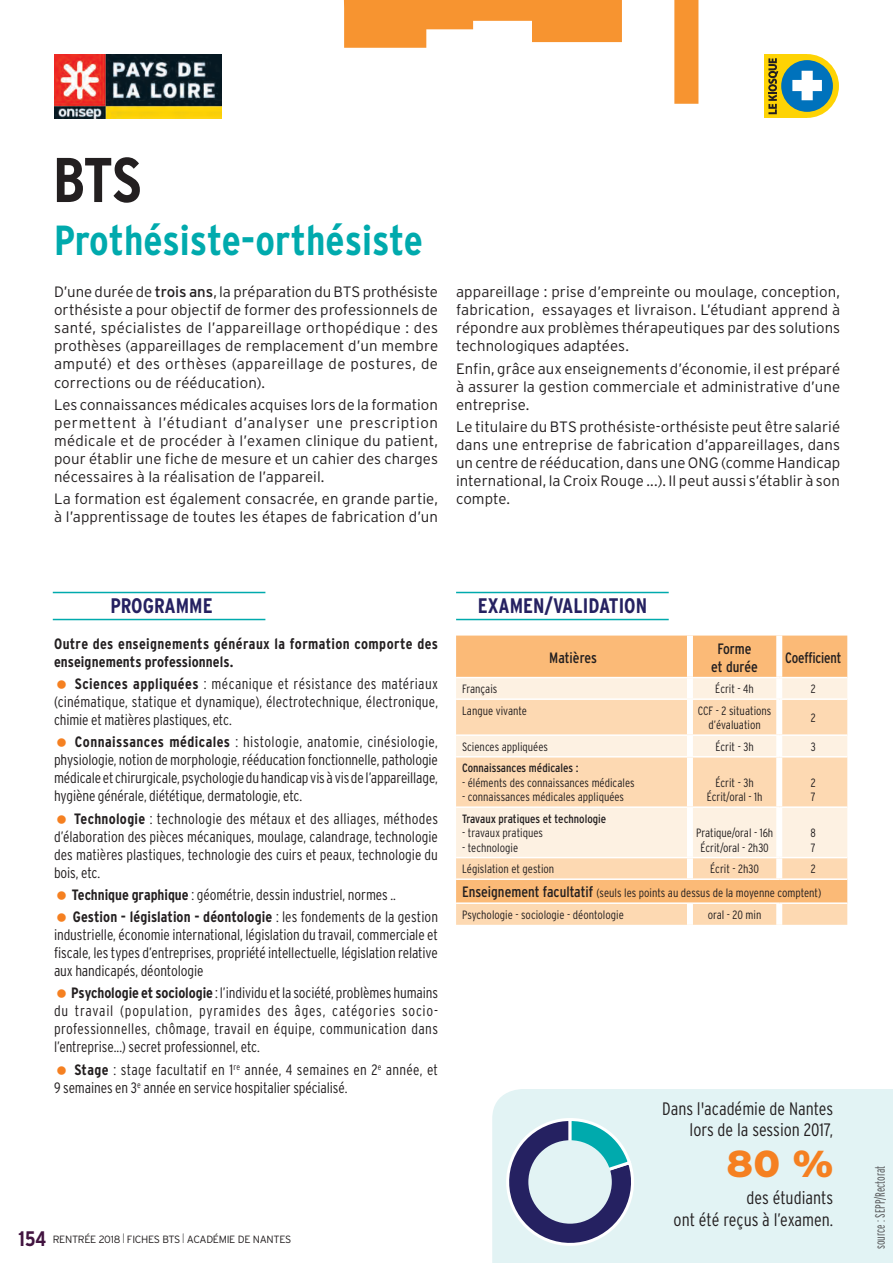
<style>
.page{position:relative;width:893px;height:1263px;background:#fff}
.page>*{position:absolute;margin:0;border:0;box-sizing:border-box;transform-origin:0 0}
.t1{font:700 condensed 63px "Interstate";color:#231f20}
.t2{font:700 condensed 42px "Interstate";color:#00aaad}
.t3{font:900 37.5px "Interstate";color:#f58021}
.t4{font:700 condensed 21px "Interstate";color:#252161}
.t5{font:700 condensed 21px "Interstate";color:#421440}
.t6{font:300 condensed 18px/21.6px "Interstate";color:#231f20;text-align:right}
.t7{font:300 condensed 15px/18px "Interstate";letter-spacing:-.005em;color:#231f20;text-align:justify}
.t8{font:300 15px/18px "Interstate";letter-spacing:.005em;color:#231f20;text-align:justify}
.t9{font:700 condensed 15px/18px "Interstate";letter-spacing:.02em;color:#231f20}
.t10{font:condensed 15px/18px "Interstate";color:#231f20;text-align:center}
.t11{font:condensed 15px "Interstate";color:#231f20;scale:.96 1}
.t12{font:300 extra-condensed 13.5px "Interstate";color:#57585a}
.t13{font:300 condensed 12px/14.4px "Interstate";color:#231f20;text-align:center}
.t14{font:condensed 12px "Interstate";color:#231f20}
.t15{font:300 10.5px "Interstate";letter-spacing:-.03em;color:#231f20}
.s1{font-weight:400}
.s2{font-weight:700}
.s3{font-size:13.5px}
.s4{font-weight:400;font-size:15px}
</style>
<div class="page">
<hr style="left:53px;top:592px;width:212px;height:1px;background:#00aaad">
<hr style="left:53px;top:619px;width:212px;height:1px;background:#00aaad">
<hr style="left:456px;top:592px;width:213px;height:1px;background:#00aaad">
<hr style="left:456px;top:619px;width:213px;height:1px;background:#00aaad">
<svg style="left:343px;top:0;width:355px;height:104px"></svg>
<img style="left:54px;top:54px;width:167px;height:64px">
<div style="left:456px;top:635px;width:391px;height:42px;background:#fbba77"></div>
<div style="left:456px;top:678px;width:391px;height:20px;background:#fdf1e2"></div>
<svg style="left:456px;top:700px;width:391px;height:225px;background:#fcddbb"></svg>
<div style="left:687px;top:635px;width:6px;height:42px;background:#fff"></div>
<div style="left:776px;top:635px;width:6px;height:42px;background:#fff"></div>
<div style="left:687px;top:678px;width:6px;height:20px;background:#fff"></div>
<div style="left:776px;top:678px;width:6px;height:20px;background:#fff"></div>
<div style="left:687px;top:700px;width:6px;height:34px;background:#fff"></div>
<div style="left:776px;top:700px;width:6px;height:34px;background:#fff"></div>
<div style="left:687px;top:736px;width:6px;height:20px;background:#fff"></div>
<div style="left:776px;top:736px;width:6px;height:20px;background:#fff"></div>
<div style="left:687px;top:757px;width:6px;height:49px;background:#fff"></div>
<div style="left:776px;top:757px;width:6px;height:49px;background:#fff"></div>
<div style="left:687px;top:808px;width:6px;height:49px;background:#fff"></div>
<div style="left:776px;top:808px;width:6px;height:49px;background:#fff"></div>
<div style="left:687px;top:858px;width:6px;height:20px;background:#fff"></div>
<div style="left:776px;top:858px;width:6px;height:20px;background:#fff"></div>
<div style="left:687px;top:904px;width:6px;height:21px;background:#fff"></div>
<div style="left:776px;top:904px;width:6px;height:21px;background:#fff"></div>
<hr style="left:456px;top:734px;width:234px;height:2px;background:#fff">
<hr style="left:690px;top:734px;width:89px;height:2px;background:#fff">
<hr style="left:779px;top:734px;width:68px;height:2px;background:#fff">
<hr style="left:456px;top:756px;width:234px;height:1px;background:#fff">
<hr style="left:690px;top:756px;width:89px;height:1px;background:#fff">
<hr style="left:779px;top:756px;width:68px;height:1px;background:#fff">
<hr style="left:456px;top:806px;width:234px;height:2px;background:#fff">
<hr style="left:690px;top:806px;width:89px;height:2px;background:#fff">
<hr style="left:779px;top:806px;width:68px;height:2px;background:#fff">
<hr style="left:456px;top:857px;width:234px;height:1px;background:#fff">
<hr style="left:690px;top:857px;width:89px;height:1px;background:#fff">
<hr style="left:779px;top:857px;width:68px;height:1px;background:#fff">
<hr style="left:456px;top:878px;width:234px;height:2px;background:#fff">
<hr style="left:690px;top:878px;width:89px;height:2px;background:#fff">
<hr style="left:779px;top:878px;width:68px;height:2px;background:#fff">
<hr style="left:456px;top:902px;width:234px;height:2px;background:#fff">
<hr style="left:690px;top:902px;width:89px;height:2px;background:#fff">
<hr style="left:779px;top:902px;width:68px;height:2px;background:#fff">
<svg style="left:764px;top:54px;width:75px;height:64px"></svg>
<div style="left:492px;top:1089px;width:401px;height:174px;background:#e2f3f4"></div>
<svg style="left:496px;top:1116px;width:144px;height:140px;background:#94a9bf"></svg>
<div style="left:528px;top:1140px;width:84px;height:84px;background:#e2f3f4;border-radius:50%"></div>
<h1 class="t1" style="left:53px;top:142px;width:90px">BTS</h1>
<h2 class="t2" style="left:54px;top:215px;width:371px">Prothésiste-orthésiste</h2>
<p class="t8" style="left:54px;top:283px;width:386px">D’une durée de <span class="s1">trois ans</span>, la préparation du BTS prothésiste orthésiste a pour objectif de former des professionnels de santé, spécialistes de l’appareillage orthopédique : des prothèses (appareillages de remplacement d’un membre amputé) et des orthèses (appareillage de postures, de corrections ou de rééducation).</p>
<p class="t8" style="left:54px;top:395px;width:386px">Les connaissances médicales acquises lors de la formation permettent à l’étudiant d’analyser une prescription médicale et de procéder à l’examen clinique du patient, pour établir une fiche de mesure et un cahier des charges nécessaires à la réalisation de l’appareil.</p>
<p class="t8" style="left:54px;top:490px;width:386px">La formation est également consacrée, en grande partie, à l’apprentissage de toutes les étapes de fabrication d’un</p>
<p class="t8" style="left:456px;top:283px;width:386px">appareillage : prise d’empreinte ou moulage, conception, fabrication, essayages et livraison. L’étudiant apprend à répondre aux problèmes thérapeutiques par des solutions technologiques adaptées.</p>
<p class="t8" style="left:456px;top:359px;width:386px">Enfin, grâce aux enseignements d’économie, il est préparé à assurer la gestion commerciale et administrative d’une entreprise.</p>
<p class="t8" style="left:456px;top:418px;width:386px">Le titulaire du BTS prothésiste-orthésiste peut être salarié dans une entreprise de fabrication d’appareillages, dans un centre de rééducation, dans une ONG (comme Handicap international, la Croix Rouge ...). Il peut aussi s’établir à son compte.</p>
<h3 class="t4" style="left:110px;top:593px;width:104px">PROGRAMME</h3>
<h3 class="t4" style="left:478px;top:593px;width:171px">EXAMEN/VALIDATION</h3>
<p class="t9" style="left:54px;top:634px;width:386px">Outre des enseignements généraux la formation comporte des enseignements professionnels.</p>
<p class="t7" style="left:54px;top:675px;width:386px;text-indent:21px"><span class="s2">Sciences appliquées</span> : mécanique et résistance des matériaux (cinématique, statique et dynamique), électrotechnique, électronique, chimie et matières plastiques, etc.</p>
<p class="t7" style="left:54px;top:733px;width:386px;text-indent:21px"><span class="s2">Connaissances médicales</span> : histologie, anatomie, cinésiologie, physiologie, notion de morphologie, rééducation fonctionnelle, pathologie médicale et chirurgicale, psychologie du handicap vis à vis de l’appareillage, hygiène générale, diététique, dermatologie, etc.</p>
<p class="t7" style="left:54px;top:809px;width:386px;text-indent:20px"><span class="s2">Technologie</span> : technologie des métaux et des alliages, méthodes d’élaboration des pièces mécaniques, moulage, calandrage, technologie des matières plastiques, technologie des cuirs et peaux, technologie du bois, etc.</p>
<p class="t7" style="left:72px;top:883px;width:368px;line-height:22.2px"><span class="s2">Technique graphique</span> : géométrie, dessin industriel, normes ..<br><span class="s2">Gestion - législation - déontologie</span> : les fondements de la gestion</p>
<p class="t7" style="left:54px;top:926px;width:385px">industrielle, économie international, législation du travail, commerciale et fiscale, les types d’entreprises, propriété intellectuelle, législation relative aux handicapés, déontologie</p>
<p class="t7" style="left:54px;top:984px;width:386px;text-indent:17px"><span class="s2">Psychologie et sociologie</span> : l’individu et la société, problèmes humains du travail (population, pyramides des âges, catégories socio&shy;professionnelles, chômage, travail en équipe, communication dans l’entreprise...) secret professionnel, etc.</p>
<p class="t7" style="left:54px;top:1060px;width:386px;text-indent:20px"><span class="s2">Stage</span> : stage facultatif en 1<sup>re</sup> année, 4 semaines en 2<sup>e</sup> année, et<br>9 semaines en 3<sup>e</sup> année en service hospitalier spécialisé.</p>
<h3 class="t5" style="left:18px;top:1226px;width:29px">154</h3>
<p class="t15" style="left:53px;top:1233px;width:240px">RENTRÉE 2018 <span class="s3">l</span> FICHES BTS <span class="s3">l</span> ACADÉMIE DE NANTES</p>
<p class="t10" style="left:549px;top:648px;width:49px">Matières</p>
<p class="t10" style="left:711px;top:639px;width:48px">Forme et durée</p>
<p class="t11" style="left:785px;top:648px;width:60px">Coefficient</p>
<p class="t13" style="left:462px;top:682px;width:37px">Français</p>
<p class="t13" style="left:715px;top:682px;width:40px">Écrit - 4h</p>
<p class="t13" style="left:811px;top:682px;width:6px">2</p>
<p class="t13" style="left:462px;top:703px;width:66px">Langue vivante</p>
<p class="t13" style="left:698px;top:703px;width:75px">CCF - 2 situations d’évaluation</p>
<p class="t13" style="left:811px;top:710px;width:6px">2</p>
<p class="t13" style="left:462px;top:739px;width:87px">Sciences appliquées</p>
<p class="t13" style="left:715px;top:739px;width:40px">Écrit - 3h</p>
<p class="t13" style="left:811px;top:739px;width:7px">3</p>
<p class="t14" style="left:462px;top:761px;width:118px">Connaissances médicales :</p>
<p class="t13" style="left:462px;top:775px;width:174px">- éléments des connaissances médicales</p>
<p class="t13" style="left:462px;top:790px;width:163px">- connaissances médicales appliquées</p>
<p class="t13" style="left:707px;top:775px;width:57px">Écrit - 3h<br>Écrit/oral - 1h</p>
<p class="t13" style="left:811px;top:775px;width:6px;text-align:left">2<br>7</p>
<p class="t14" style="left:462px;top:811px;width:146px">Travaux pratiques et technologie</p>
<p class="t13" style="left:462px;top:826px;width:82px">- travaux pratiques</p>
<p class="t13" style="left:462px;top:840px;width:58px">- technologie</p>
<p class="t13" style="left:696px;top:826px;width:79px">Pratique/oral - 16h<br>Écrit/oral - 2h30</p>
<p class="t13" style="left:811px;top:826px;width:7px;text-align:left">8<br>7</p>
<p class="t13" style="left:462px;top:862px;width:94px">Législation et gestion</p>
<p class="t13" style="left:710px;top:862px;width:50px">Écrit - 2h30</p>
<p class="t13" style="left:462px;top:857px;width:361px;line-height:24px;text-align:left;text-indent:349px">2<br><span class="s4">Enseignement facultatif</span> (seuls les points au dessus de la moyenne comptent)</p>
<p class="t13" style="left:462px;top:907px;width:163px">Psychologie - sociologie - déontologie</p>
<p class="t13" style="left:708px;top:907px;width:55px">oral - 20 min</p>
<p class="t6" style="left:662px;top:1097px;width:173px">Dans l'académie de Nantes lors de la session 2017,</p>
<h3 class="t3" style="left:726px;top:1141px;width:109px">80 %</h3>
<p class="t6" style="left:674px;top:1187px;width:161px">des étudiants<br>ont été reçus à l’examen.</p>
<p class="t12" style="left:872px;top:1249px;width:85px;rotate:-90deg">source : SEPP/Rectorat</p>
</div>
